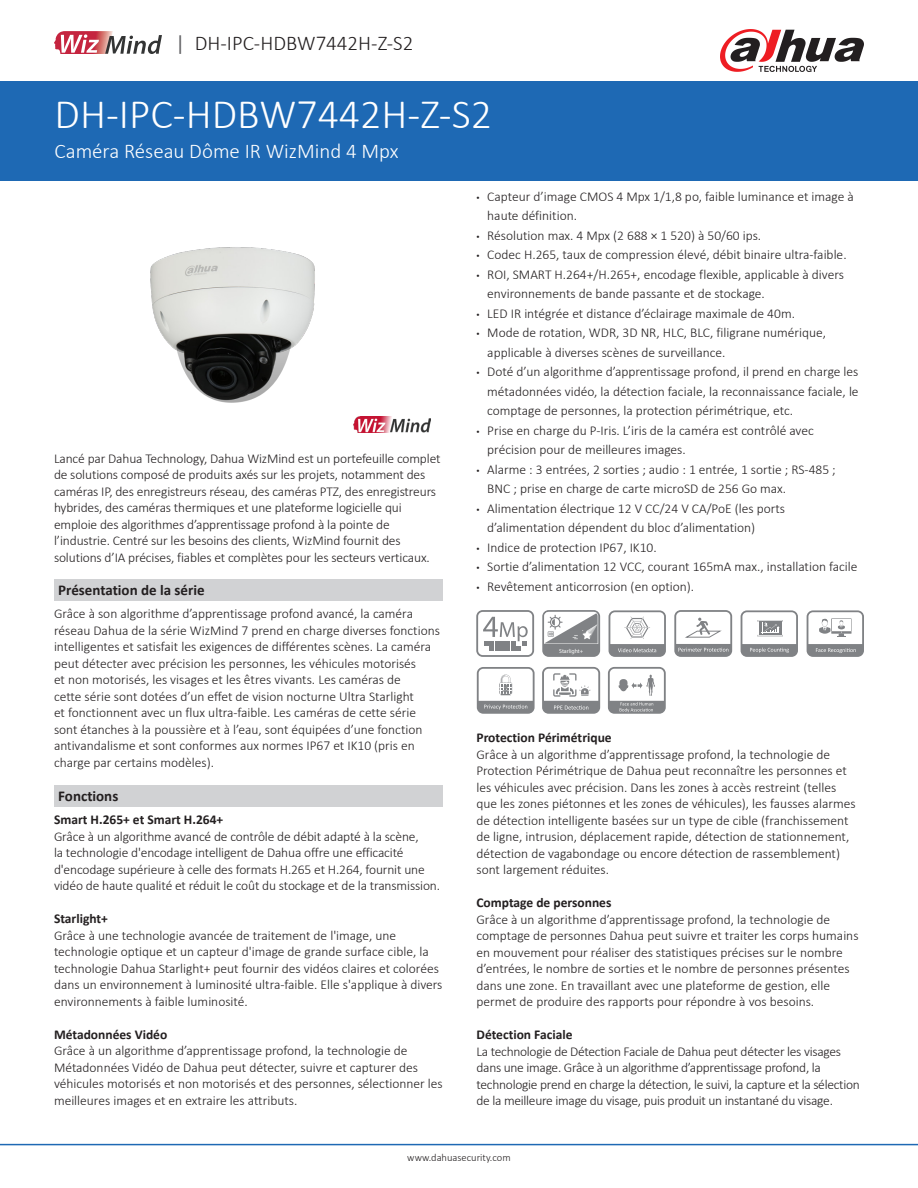
<style>
.page{position:relative;width:918px;height:1188px;background:#fff}
.page>*{position:absolute;margin:0;border:0;box-sizing:border-box;transform-origin:0 0}
.t1{font:300 42px "Calibri";color:#fff}
.t2{font:300 21px "Calibri";color:#fff}
.t3{font:300 21px "Calibri";color:#231f20}
.T1_bold{font:700 15px "Calibri";color:#231f20}
.body{font:300 13.5px/16.5px "Calibri";color:#231f20}
.body-2{font:300 13.5px/16.5px "Calibri";letter-spacing:-.02em;color:#231f20}
.t4{font:700 13.5px "Calibri";color:#231f20}
.t5{font:300 10.5px "Calibri";color:#231f20}
.t6{font:5.85px "Myriad Pro";color:#fff}
.s1{font-weight:400;color:#636366}
.s2{font-family:"Arial";font-weight:400;font-size:9px}
</style>
<div class="page">
<div style="left:0;top:81px;width:918px;height:100px;background:#1e69b4"></div>
<hr style="left:0;top:1144px;width:918px;height:1px;background:#1e69b4">
<svg style="left:720px;top:29px;width:144px;height:43px"></svg>
<svg style="left:54px;top:31px;width:108px;height:23px"></svg>
<img style="left:150px;top:247px;width:281px;height:172px">
<div style="left:54px;top:579px;width:389px;height:22px;background:#d1d2d4"></div>
<div style="left:54px;top:785px;width:389px;height:22px;background:#d1d2d4"></div>
<img style="left:354px;top:416px;width:76px;height:16px">
<svg style="left:674px;top:610px;width:58px;height:47px"></svg>
<svg style="left:542px;top:610px;width:58px;height:47px"></svg>
<svg style="left:609px;top:610px;width:57px;height:47px"></svg>
<svg style="left:741px;top:610px;width:57px;height:47px"></svg>
<svg style="left:807px;top:610px;width:57px;height:47px"></svg>
<svg style="left:476px;top:610px;width:58px;height:47px"></svg>
<svg style="left:477px;top:667px;width:58px;height:47px"></svg>
<svg style="left:542px;top:667px;width:58px;height:47px"></svg>
<svg style="left:608px;top:667px;width:58px;height:47px"></svg>
<p class="t3" style="left:176px;top:30px;width:239px"><span class="s1">|</span> DH-IPC-HDBW7442H-Z-S2</p>
<p class="t1" style="left:55px;top:88px;width:439px">DH-IPC-HDBW7442H-Z-S2</p>
<p class="t2" style="left:55px;top:138px;width:345px">Caméra Réseau Dôme IR WizMind 4 Mpx</p>
<p class="body" style="left:487px;top:187px;width:368px;line-height:19.5px;text-indent:-11px"><span class="s2">•</span> Capteur d’image CMOS 4 Mpx 1/1,8 po, faible luminance et image à haute définition.</p>
<p class="body" style="left:477px;top:227px;width:286px"><span class="s2">•</span> Résolution max. 4 Mpx (2 688 × 1 520) à 50/60 ips.</p>
<p class="body" style="left:477px;top:247px;width:372px"><span class="s2">•</span> Codec H.265, taux de compression élevé, débit binaire ultra-faible.</p>
<p class="body" style="left:487px;top:265px;width:358px;line-height:19.5px;text-indent:-11px"><span class="s2">•</span> ROI, SMART H.264+/H.265+, encodage flexible, applicable à divers environnements de bande passante et de stockage.</p>
<p class="body" style="left:477px;top:305px;width:320px"><span class="s2">•</span> LED IR intégrée et distance d’éclairage maximale de 40m.</p>
<p class="body" style="left:487px;top:323px;width:340px;line-height:19.5px;text-indent:-11px"><span class="s2">•</span> Mode de rotation, WDR, 3D NR, HLC, BLC, filigrane numérique, applicable à diverses scènes de surveillance.</p>
<p class="body" style="left:487px;top:362px;width:373px;line-height:19.5px;text-align:justify;text-indent:-11px"><span class="s2">•</span> Doté d’un algorithme d’apprentissage profond, il prend en charge les métadonnées vidéo, la détection faciale, la reconnaissance faciale, le comptage de personnes, la protection périmétrique, etc.</p>
<p class="body" style="left:487px;top:421px;width:328px;line-height:19.5px;text-indent:-11px"><span class="s2">•</span> Prise en charge du P-Iris. L’iris de la caméra est contrôlé avec précision pour de meilleures images.</p>
<p class="body" style="left:487px;top:460px;width:350px;line-height:19.5px;text-indent:-11px"><span class="s2">•</span> Alarme : 3 entrées, 2 sorties ; audio : 1 entrée, 1 sortie ; RS-485 ;<br>BNC ; prise en charge de carte microSD de 256 Go max.</p>
<p class="body" style="left:487px;top:499px;width:299px;line-height:19.5px;text-indent:-11px"><span class="s2">•</span> Alimentation électrique 12 V CC/24 V CA/PoE (les ports d’alimentation dépendent du bloc d’alimentation)</p>
<p class="body" style="left:477px;top:539px;width:182px"><span class="s2">•</span> Indice de protection IP67, IK10.</p>
<p class="body" style="left:477px;top:559px;width:383px"><span class="s2">•</span> Sortie d’alimentation 12 VCC, courant 165mA max., installation facile</p>
<p class="body" style="left:477px;top:578px;width:219px"><span class="s2">•</span> Revêtement anticorrosion (en option).</p>
<p class="body" style="left:54px;top:450px;width:388px">Lancé par Dahua Technology, Dahua WizMind est un portefeuille complet de solutions composé de produits axés sur les projets, notamment des caméras IP, des enregistreurs réseau, des caméras PTZ, des enregistreurs hybrides, des caméras thermiques et une plateforme logicielle qui emploie des algorithmes d’apprentissage profond à la pointe de l’industrie. Centré sur les besoins des clients, WizMind fournit des solutions d’IA précises, fiables et complètes pour les secteurs verticaux.</p>
<p class="T1_bold" style="left:58px;top:579px;width:148px">Présentation de la série</p>
<p class="body" style="left:54px;top:605px;width:388px">Grâce à son algorithme d’apprentissage profond avancé, la caméra réseau Dahua de la série WizMind 7 prend en charge diverses fonctions intelligentes et satisfait les exigences de différentes scènes. La caméra peut détecter avec précision les personnes, les véhicules motorisés<br>et non motorisés, les visages et les êtres vivants. Les caméras de<br>cette série sont dotées d’un effet de vision nocturne Ultra Starlight<br>et fonctionnent avec un flux ultra-faible. Les caméras de cette série sont étanches à la poussière et à l’eau, sont équipées d’une fonction antivandalisme et sont conformes aux normes IP67 et IK10 (pris en charge par certains modèles).</p>
<p class="T1_bold" style="left:58px;top:785px;width:62px">Fonctions</p>
<p class="t4" style="left:54px;top:810px;width:171px">Smart H.265+ et Smart H.264+</p>
<p class="body" style="left:54px;top:828px;width:388px">Grâce à un algorithme avancé de contrôle de débit adapté à la scène,<br>la technologie d'encodage intelligent de Dahua offre une efficacité d'encodage supérieure à celle des formats H.265 et H.264, fournit une vidéo de haute qualité et réduit le coût du stockage et de la transmission.</p>
<p class="t4" style="left:54px;top:909px;width:55px">Starlight+</p>
<p class="body" style="left:54px;top:927px;width:390px">Grâce à une technologie avancée de traitement de l'image, une technologie optique et un capteur d'image de grande surface cible, la technologie Dahua Starlight+ peut fournir des vidéos claires et colorées dans un environnement à luminosité ultra-faible. Elle s'applique à divers environnements à faible luminosité.</p>
<p class="t4" style="left:54px;top:1025px;width:115px">Métadonnées Vidéo</p>
<p class="body" style="left:54px;top:1042px;width:390px">Grâce à un algorithme d’apprentissage profond, la technologie de Métadonnées Vidéo de Dahua peut détecter, suivre et capturer des véhicules motorisés et non motorisés et des personnes, sélectionner les meilleures images et en extraire les attributs.</p>
<p class="t6" style="left:559px;top:647px;width:26px">Starlight+</p>
<p class="t4" style="left:477px;top:728px;width:137px">Protection Périmétrique</p>
<p class="body" style="left:477px;top:746px;width:381px">Grâce à un algorithme d’apprentissage profond, la technologie de Protection Périmétrique de Dahua peut reconnaître les personnes et les véhicules avec précision. Dans les zones à accès restreint (telles que les zones piétonnes et les zones de véhicules), les fausses alarmes de détection intelligente basées sur un type de cible (franchissement de ligne, intrusion, déplacement rapide, détection de stationnement, détection de vagabondage ou encore détection de rassemblement) sont largement réduites.</p>
<p class="t4" style="left:477px;top:893px;width:136px">Comptage de personnes</p>
<p class="body" style="left:477px;top:911px;width:384px">Grâce à un algorithme d’apprentissage profond, la technologie de comptage de personnes Dahua peut suivre et traiter les corps humains en mouvement pour réaliser des statistiques précises sur le nombre d’entrées, le nombre de sorties et le nombre de personnes présentes dans une zone. En travaillant avec une plateforme de gestion, elle permet de produire des rapports pour répondre à vos besoins.</p>
<p class="t4" style="left:477px;top:1025px;width:97px">Détection Faciale</p>
<p class="body-2" style="left:477px;top:1043px;width:385px">La technologie de Détection Faciale de Dahua peut détecter les visages dans une image. Grâce à un algorithme d’apprentissage profond, la technologie prend en charge la détection, le suivi, la capture et la sélection de la meilleure image du visage, puis produit un instantané du visage.</p>
<p class="t5" style="left:407px;top:1151px;width:105px">www.dahuasecurity.com</p>
</div>
